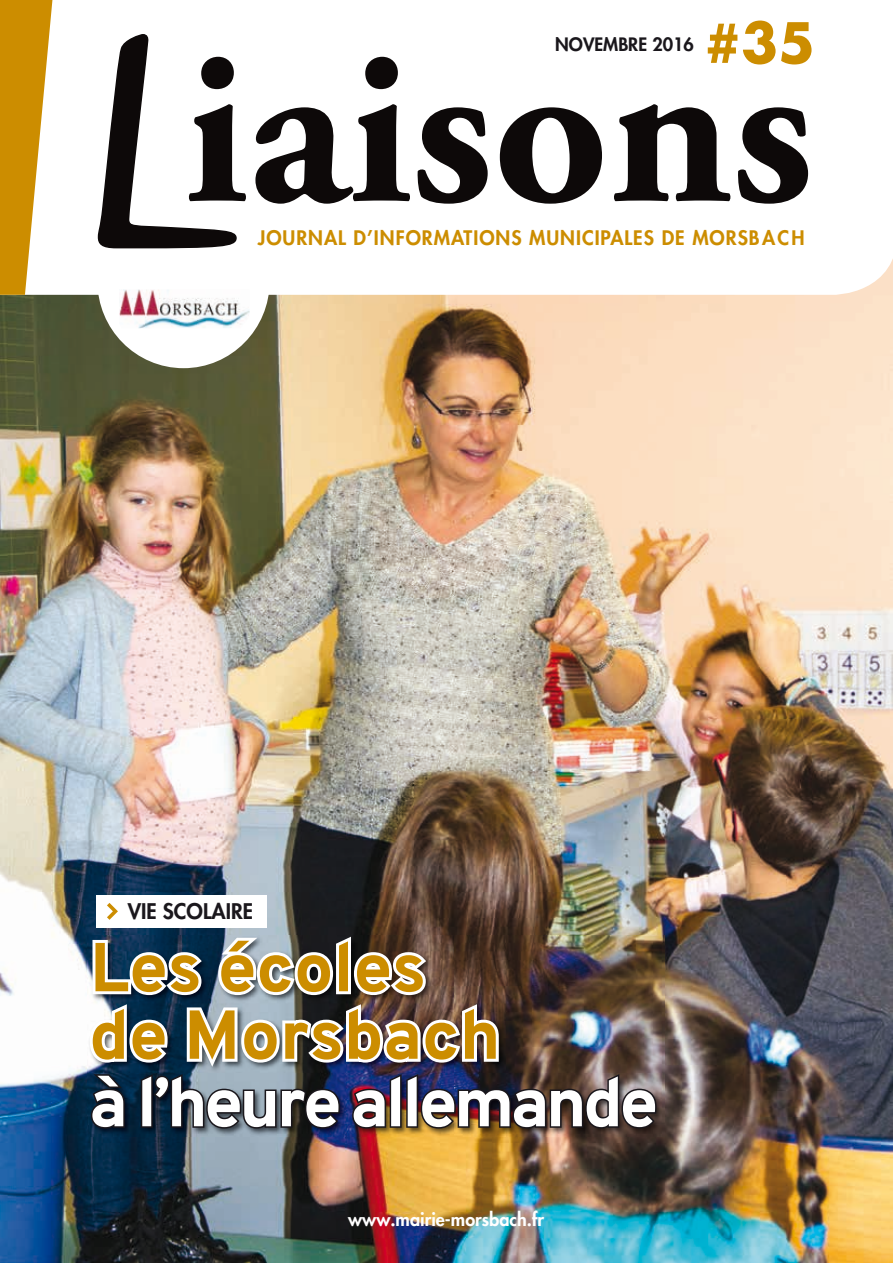
<style>
.page{position:relative;width:893px;height:1263px;background:#fff}
.page>*{position:absolute;margin:0;border:0;box-sizing:border-box;transform-origin:0 0}
.t1{font:700 225px "Adobe Garamond Pro";color:#0d0909}
.t2{font:700 69px/67.5px "Overpass";color:#cc8d00}
.t3{font:700 69px "Overpass";letter-spacing:-.05em;color:#fff}
.t4{font:700 54px "Futura Std";color:#cc8d00}
.t5{font:800 21px "Futura Std";color:#1a171c}
.t6{font:800 19.5px "Futura Std";letter-spacing:.05em;color:#cc8d00}
.t7{font:800 18px "Futura Std";color:#fff}
.t8{font:800 18px "Futura Std";color:#1a171c}
</style>
<div class="page">
<img style="left:0;top:295px;width:893px;height:968px">
<div style="left:97px;top:194px;width:173px;height:174px;background:#fff;border-radius:50%"></div>
<svg style="left:54px;top:259px;width:839px;height:36px"></svg>
<div style="left:96px;top:895px;width:171px;height:33px;background:#fff"></div>
<svg style="left:97px;top:34px;width:140px;height:215px"></svg>
<svg style="left:0;top:0;width:54px;height:295px"></svg>
<svg style="left:107px;top:903px;width:11px;height:17px"></svg>
<svg style="left:109px;top:282px;width:149px;height:54px"></svg>
<img style="left:119px;top:289px;width:131px;height:39px">
<img style="left:88px;top:935px;width:576px;height:201px">
<img style="left:86px;top:932px;width:572px;height:199px">
<h3 class="t4" style="left:704px;top:7px;width:113px">#35</h3>
<p class="t8" style="left:555px;top:33px;width:140px">NOVEMBRE 2016</p>
<h1 class="t1" style="left:184px;top:-2px;width:631px">iaisons</h1>
<p class="t6" style="left:258px;top:225px;width:548px">JOURNAL D’INFORMATIONS MUNICIPALES DE MORSBACH</p>
<p class="t5" style="left:128px;top:898px;width:127px">VIE SCOLAIRE</p>
<h2 class="t2" style="left:89px;top:934px;width:413px">Les écoles de Morsbach</h2>
<h2 class="t3" style="left:89px;top:1059px;width:570px">à l’heure allemande</h2>
<p class="t7" style="left:348px;top:1208px;width:197px">www.mairie-morsbach.fr</p>
</div>
